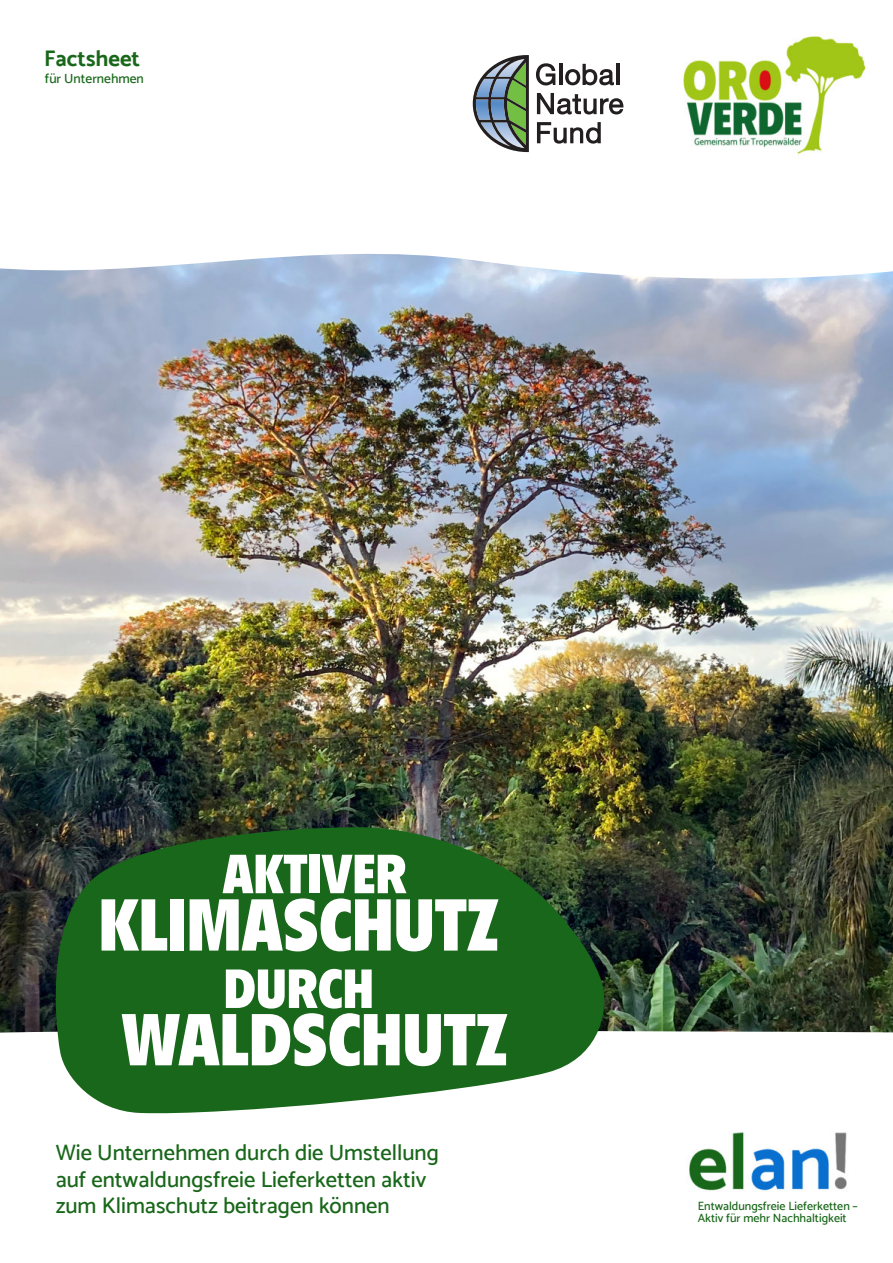
<style>
.page{position:relative;width:893px;height:1263px;background:#fff}
.page>*{position:absolute;margin:0;border:0;box-sizing:border-box;transform-origin:0 0}
.t1{font:900 condensed 72px "Flyer LT Std";color:#fff}
.t2{font:900 condensed 54px "Flyer LT Std";color:#fff}
.t3{font:500 22.5px/26.5px "Catamaran";color:#19671a}
.t4{font:700 22.5px "Catamaran";color:#19671a}
.t5{font:500 13.5px "Catamaran";color:#19671a}
.t6{font:500 12px/12px "Catamaran";color:#19671a}
</style>
<div class="page">
<img style="left:689px;top:1132px;width:158px;height:60px">
<img style="left:0;top:253px;width:893px;height:780px">
<hr style="left:616px;top:64px;width:3px;height:21px;background:#231f20">
<hr style="left:559px;top:64px;width:3px;height:21px;background:#231f20">
<svg style="left:565px;top:64px;width:49px;height:21px"></svg>
<svg style="left:536px;top:63px;width:19px;height:22px"></svg>
<svg style="left:537px;top:122px;width:64px;height:22px"></svg>
<svg style="left:537px;top:93px;width:86px;height:21px"></svg>
<svg style="left:473px;top:55px;width:56px;height:97px"></svg>
<svg style="left:48px;top:827px;width:560px;height:287px;background:#2e6d2e"></svg>
<img style="left:683px;top:34px;width:184px;height:121px">
<p class="t4" style="left:44px;top:45px;width:98px">Factsheet</p>
<p class="t5" style="left:45px;top:70px;width:100px">für Unternehmen</p>
<h2 class="t2" style="left:222px;top:843px;width:186px">AKTIVER</h2>
<h1 class="t1" style="left:99px;top:884px;width:402px">KLIMASCHUTZ</h1>
<h2 class="t2" style="left:224px;top:958px;width:152px">DURCH</h2>
<h1 class="t1" style="left:121px;top:998px;width:388px">WALDSCHUTZ</h1>
<p class="t3" style="left:56px;top:1139px;width:385px">Wie Unternehmen durch die Umstellung auf entwaldungsfreie Lieferketten aktiv zum Klimaschutz beitragen können</p>
<p class="t6" style="left:698px;top:1200px;width:162px">Entwaldungsfreie Lieferketten –<br>Aktiv für mehr Nachhaltigkeit</p>
</div>
